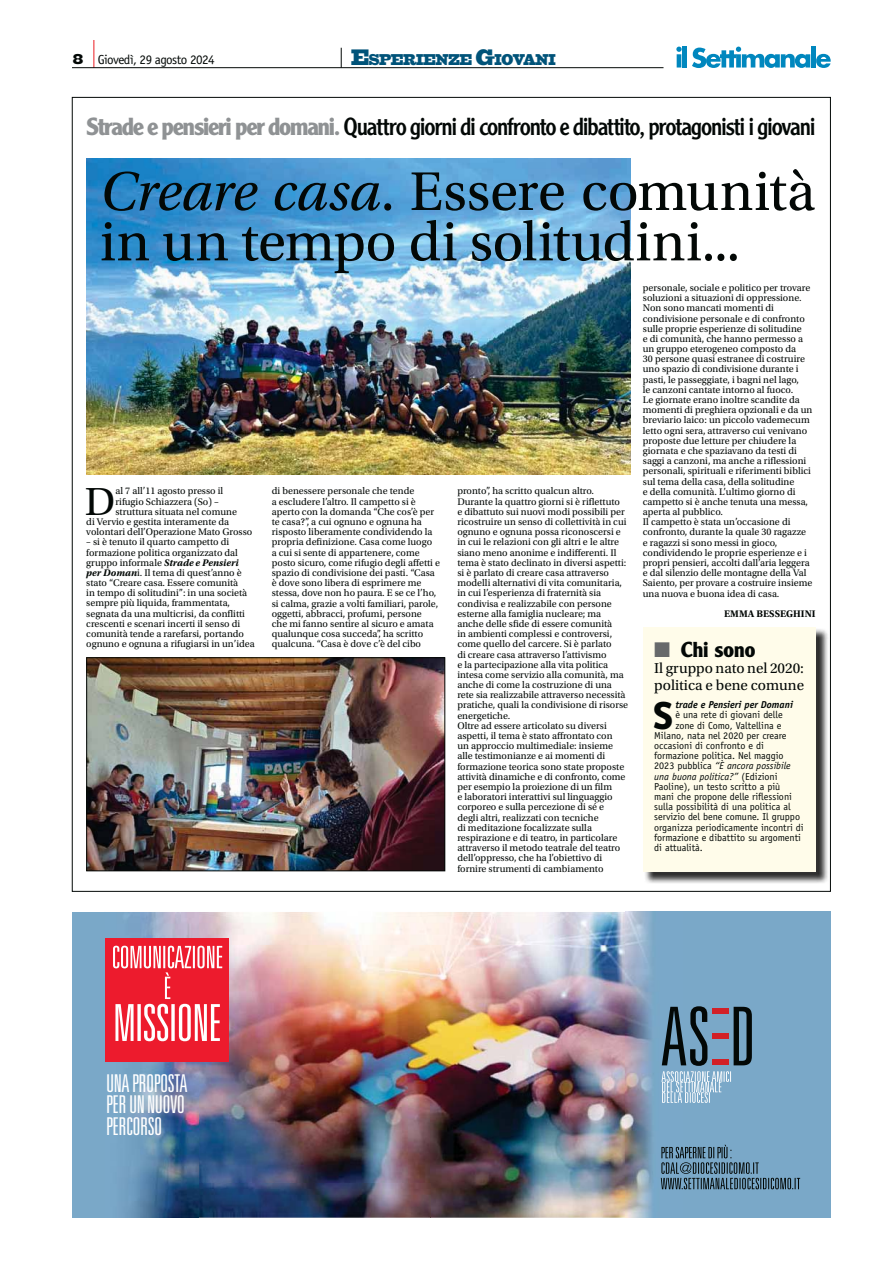
<style>
.page{position:relative;width:893px;height:1263px;background:#fff}
.page>*{position:absolute;margin:0;border:0;box-sizing:border-box;transform-origin:0 0}
.t1{font:57.45px/50.4px "Utopia Std";letter-spacing:-.005em;color:#030806}
.t2{font:41.25px "Utopia Std";color:#030806}
.t3{font:800 39.15px "Officina Sans ITC Std";color:#030806}
.t4{font:300 ultra-condensed 24.6px/21.1px "Univers LT";letter-spacing:-.02em;color:#fff;text-align:justify}
.t5{font:24.15px "Clearface Gothic LT Std";letter-spacing:-.05em;color:#030806}
.t6{font:700 21.15px "Clearface Gothic LT Std";color:#030806}
.t7{font:15.45px "Giza Five Five";letter-spacing:-.02em;color:#005379}
.t8{font:15.15px/16.2px "Utopia Std";color:#030806}
.t9{font:13.05px "Officina Sans Std";letter-spacing:-.04em;color:#030806}
.t10{font:10.05px/10.2px "Utopia Std";color:#030806}
.t11{font:10.05px "Officina Sans Std";color:#030806}
.t12{font:italic 10.05px "Officina Sans Std";color:#030806}
.t13{font:italic 700 10.05px "Officina Sans Std";color:#030806}
.t14{font:700 10.05px "Utopia Std";color:#030806}
.s1{font-family:"Giza Five Five";font-size:14.1px}
.s2{font-size:22.2px}
.s3{font-weight:700;color:#8f9294}
.s4{font-style:italic}
.s5{font-weight:700;font-style:italic}
.s6{color:#67696b}
.s7{font-style:normal}
</style>
<div class="page">
<svg style="left:676px;top:47px;width:6px;height:21px"></svg>
<div style="left:682px;top:46px;width:5px;height:22px;background:#0087be"></div>
<svg style="left:692px;top:47px;width:118px;height:21px"></svg>
<div style="left:811px;top:46px;width:5px;height:22px;background:#0087be"></div>
<svg style="left:816px;top:54px;width:15px;height:14px"></svg>
<svg style="left:93px;top:40px;width:1px;height:27px"></svg>
<svg style="left:341px;top:48px;width:1px;height:19px"></svg>
<hr style="left:72px;top:67px;width:591px;height:1px;background:#030806">
<div style="left:72px;top:912px;width:126px;height:306px;background:#7aa8c8"></div>
<img style="left:198px;top:912px;width:427px;height:33px">
<img style="left:198px;top:945px;width:232px;height:239px">
<img style="left:430px;top:945px;width:195px;height:273px">
<img style="left:198px;top:1184px;width:232px;height:34px">
<img style="left:125px;top:912px;width:73px;height:306px">
<div style="left:682px;top:912px;width:149px;height:306px;background:#7aa8c8"></div>
<img style="left:625px;top:912px;width:57px;height:306px">
<div style="left:105px;top:938px;width:124px;height:124px;background:#ed1b2d"></div>
<svg style="left:113px;top:946px;width:109px;height:95px"></svg>
<svg style="left:661px;top:1145px;width:139px;height:44px"></svg>
<svg style="left:661px;top:1006px;width:91px;height:97px"></svg>
<img style="left:86px;top:158px;width:545px;height:316px">
<img style="left:644px;top:628px;width:184px;height:255px">
<div style="left:643px;top:627px;width:172px;height:244px;background:#fffcea"></div>
<img style="left:88px;top:659px;width:355px;height:210px">
<div style="left:86px;top:657px;width:359px;height:214px;border:1px solid #030806"></div>
<p class="t9" style="left:73px;top:54px;width:143px"><span class="s1">8</span> Giovedì, 29 agosto 2024</p>
<h3 class="t7" style="left:351px;top:54px;width:206px"><span class="s2">E</span>SPERIENZE <span class="s2">G</span>IOVANI</h3>
<h3 class="t5" style="left:86px;top:118px;width:731px"><span class="s3">Strade e pensieri per domani.</span> Quattro giorni di confronto e dibattito, protagonisti i giovani</h3>
<h1 class="t1" style="left:100px;top:170px;width:717px"><span class="s4">Creare casa</span>. Essere comunità in un tempo di solitudini...</h1>
<h2 class="t2" style="left:85px;top:486px;width:32px">D</h2>
<p class="t10" style="left:115px;top:487px;width:109px">al 7 all’11 agosto presso il</p>
<p class="t10" style="left:115px;top:497px;width:105px">rifugio Schiazzera (So) –</p>
<p class="t10" style="left:115px;top:507px;width:123px">struttura situata nel comune</p>
<p class="t10" style="left:86px;top:517px;width:145px">di Vervio e gestita interamente da</p>
<p class="t10" style="left:86px;top:527px;width:168px">volontari dell’Operazione Mato Grosso</p>
<p class="t10" style="left:86px;top:538px;width:170px">– si è tenuto il quarto campetto di formazione politica organizzato dal gruppo informale <span class="s5">Strade e Pensieri per Doman</span>i. Il tema di quest’anno è stato “Creare casa. Essere comunità<br>in tempo di solitudini”: in una società sempre più liquida, frammentata, segnata da una multicrisi, da conflitti crescenti e scenari incerti il senso di comunità tende a rarefarsi, portando ognuno e ognuna a rifugiarsi in un’idea</p>
<p class="t10" style="left:272px;top:487px;width:170px">di benessere personale che tende<br>a escludere l’altro. Il campetto si è aperto con la domanda “Che cos’è per te casa?”, a cui ognuno e ognuna ha risposto liberamente condividendo la propria definizione. Casa come luogo<br>a cui si sente di appartenere, come posto sicuro, come rifugio degli affetti e spazio di condivisione dei pasti. “Casa è dove sono libera di esprimere me stessa, dove non ho paura. E se ce l’ho, si calma, grazie a volti familiari, parole, oggetti, abbracci, profumi, persone<br>che mi fanno sentire al sicuro e amata qualunque cosa succeda”, ha scritto qualcuna. “Casa è dove c’è del cibo</p>
<p class="t10" style="left:457px;top:487px;width:172px">pronto”, ha scritto qualcun altro.<br>Durante la quattro giorni si è riflettuto<br>e dibattuto sui nuovi modi possibili per ricostruire un senso di collettività in cui ognuno e ognuna possa riconoscersi e in cui le relazioni con gli altri e le altre siano meno anonime e indifferenti. Il tema è stato declinato in diversi aspetti: si è parlato di creare casa attraverso modelli alternativi di vita comunitaria, in cui l’esperienza di fraternità sia condivisa e realizzabile con persone esterne alla famiglia nucleare; ma anche delle sfide di essere comunità<br>in ambienti complessi e controversi, come quello del carcere. Si è parlato<br>di creare casa attraverso l’attivismo<br>e la partecipazione alla vita politica intesa come servizio alla comunità, ma anche di come la costruzione di una rete sia realizzabile attraverso necessità pratiche, quali la condivisione di risorse energetiche.<br>Oltre ad essere articolato su diversi aspetti, il tema è stato affrontato con<br>un approccio multimediale: insieme alle testimonianze e ai momenti di formazione teorica sono state proposte attività dinamiche e di confronto, come per esempio la proiezione di un film<br>e laboratori interattivi sul linguaggio corporeo e sulla percezione di sé e<br>degli altri, realizzati con tecniche<br>di meditazione focalizzate sulla respirazione e di teatro, in particolare attraverso il metodo teatrale del teatro dell’oppresso, che ha l’obiettivo di fornire strumenti di cambiamento</p>
<p class="t10" style="left:643px;top:283px;width:171px">personale, sociale e politico per trovare soluzioni a situazioni di oppressione.<br>Non sono mancati momenti di condivisione personale e di confronto sulle proprie esperienze di solitudine<br>e di comunità, che hanno permesso a un gruppo eterogeneo composto da<br>30 persone quasi estranee di costruire uno spazio di condivisione durante i pasti, le passeggiate, i bagni nel lago,<br>le canzoni cantate intorno al fuoco.<br>Le giornate erano inoltre scandite da momenti di preghiera opzionali e da un breviario laico: un piccolo vademecum letto ogni sera, attraverso cui venivano proposte due letture per chiudere la giornata e che spaziavano da testi di saggi a canzoni, ma anche a riflessioni personali, spirituali e riferimenti biblici sul tema della casa, della solitudine<br>e della comunità. L’ultimo giorno di campetto si è anche tenuta una messa, aperta al pubblico.<br>Il campetto è stata un’occasione di confronto, durante la quale 30 ragazze e ragazzi si sono messi in gioco, condividendo le proprie esperienze e i propri pensieri, accolti dall’aria leggera e dal silenzio delle montagne della Val Saiento, per provare a costruire insieme una nuova e buona idea di casa.</p>
<p class="t14" style="left:724px;top:610px;width:93px">EMMA BESSEGHINI</p>
<h3 class="t6" style="left:654px;top:642px;width:103px"><span class="s6">■</span> Chi sono</h3>
<h3 class="t8" style="left:654px;top:661px;width:151px">Il gruppo nato nel 2020: politica e bene comune</h3>
<h3 class="t3" style="left:653px;top:692px;width:22px">S</h3>
<p class="t13" style="left:675px;top:701px;width:119px">trade e Pensieri per Domani</p>
<p class="t11" style="left:675px;top:711px;width:109px">è una rete di giovani delle</p>
<p class="t11" style="left:675px;top:722px;width:108px">zone di Como, Valtellina e</p>
<p class="t11" style="left:654px;top:732px;width:134px">Milano, nata nel 2020 per creare</p>
<p class="t11" style="left:654px;top:742px;width:111px">occasioni di confronto e di</p>
<p class="t11" style="left:654px;top:752px;width:131px">formazione politica. Nel maggio</p>
<p class="t12" style="left:654px;top:760px;width:138px"><span class="s7">2023 pubblica</span> “È ancora possibile</p>
<p class="t12" style="left:654px;top:770px;width:125px">una buona politica?” <span class="s7">(Edizioni</span></p>
<p class="t11" style="left:654px;top:783px;width:128px">Paoline), un testo scritto a più</p>
<p class="t11" style="left:654px;top:793px;width:139px">mani che propone delle riflessioni</p>
<p class="t11" style="left:654px;top:803px;width:138px">sulla possibilità di una politica al</p>
<p class="t11" style="left:654px;top:813px;width:147px">servizio del bene comune. Il gruppo</p>
<p class="t11" style="left:654px;top:823px;width:151px">organizza periodicamente incontri di</p>
<p class="t11" style="left:654px;top:834px;width:148px">formazione e dibattito su argomenti</p>
<p class="t11" style="left:654px;top:844px;width:50px">di attualità.</p>
<h3 class="t4" style="left:106px;top:1075px;width:83px">UNA PROPOSTA PER UN NUOVO PERCORSO</h3>
</div>
